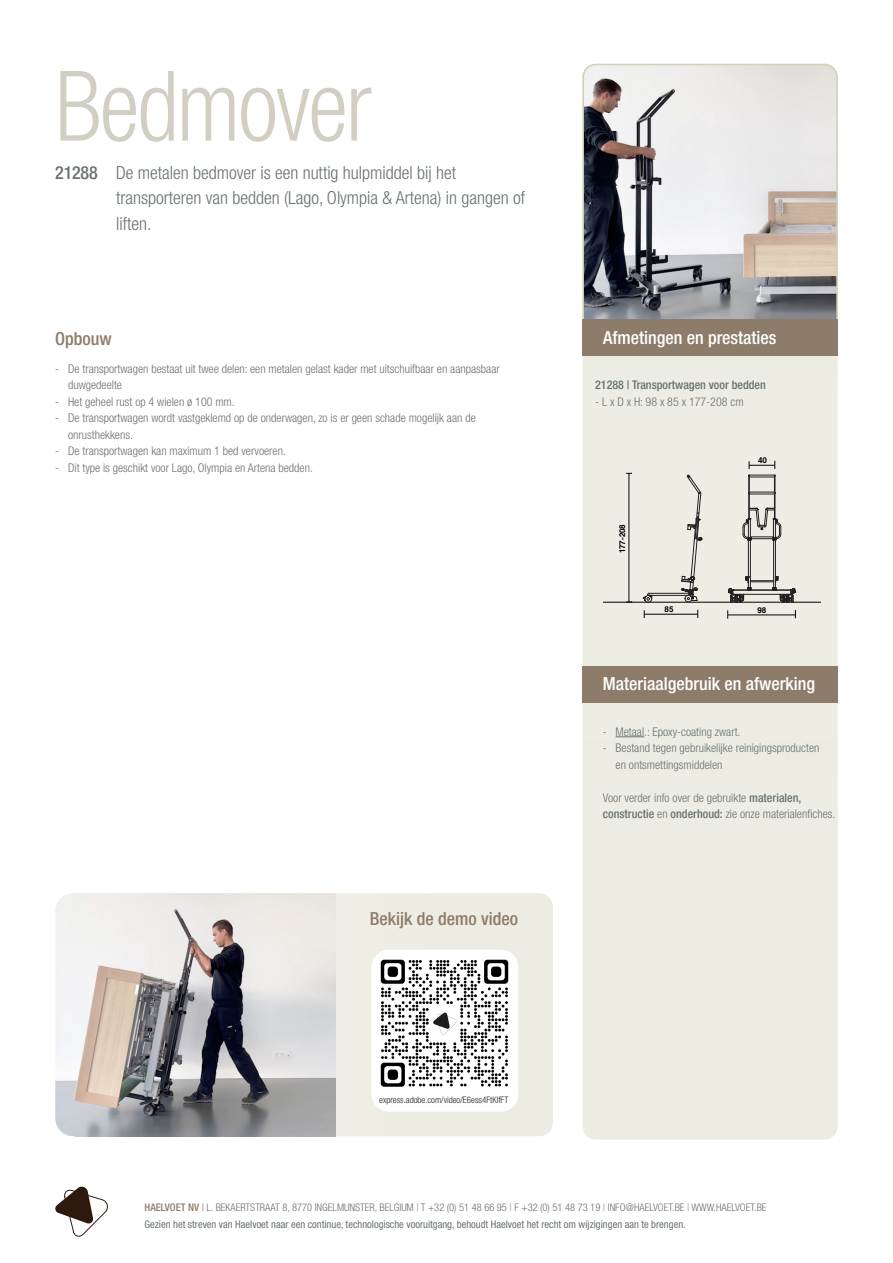
<style>
.page{position:relative;width:893px;height:1263px;background:#fff}
.page>*{position:absolute;margin:0;border:0;box-sizing:border-box;transform-origin:0 0}
.Titel{font:300 condensed 97.5px "Helvetica Neue LT Std";letter-spacing:-.02em;color:#d3cec3;scale:.95 1}
.Tekst_onder_titel{font:300 condensed 18px/25.5px "Helvetica Neue LT Std";color:#69726f}
.Subtitels{font:500 condensed 18px "Helvetica Neue LT Std";color:#fff}
.Subtitels-2{font:500 condensed 18px "Helvetica Neue LT Std";color:#8d7c6a}
.Titel-2{font:500 condensed 18px "Helvetica Neue LT Std";letter-spacing:-.01em;color:#69726f}
.Algemene_beschrijvin{font:300 condensed 12px/16.5px "Helvetica Neue LT Std";color:#69726f}
.Algemene_beschrijvin-2{font:500 condensed 12px "Helvetica Neue LT Std";color:#69726f}
.t1{font:condensed 10.5px "Helvetica Neue LT Std";color:#69726f}
.t2{font:300 condensed 10.5px "Helvetica Neue LT Std";color:#69726f}
.Algemene_beschrijvin-3{font:300 condensed 9px "Helvetica Neue LT Std";color:#231f20}
.t3{font:700 7.95px "Helvetica";color:#000}
.s1{font-weight:500}
.s2{font-weight:500;color:#8d7c6a}
.s3{font-weight:400;color:#8d7c6a}
.s4{color:#8d7c6a}
</style>
<div class="page">
<div style="left:583px;top:214px;width:254px;height:925px;background:#edece2;border-radius:13px"></div>
<div style="left:583px;top:667px;width:255px;height:36px;background:#8d7c6a"></div>
<svg style="left:55px;top:1187px;width:53px;height:49px"></svg>
<div style="left:55px;top:894px;width:497px;height:241px;background:#edece2;border-radius:13px"></div>
<img style="left:584px;top:64px;width:252px;height:256px">
<div style="left:582px;top:64px;width:256px;height:287px;border:1px solid #d1d1b6;border-radius:13px"></div>
<div style="left:583px;top:320px;width:255px;height:36px;background:#8d7c6a"></div>
<div style="left:372px;top:950px;width:146px;height:161px;background:#fff;border-radius:17px"></div>
<img style="left:372px;top:950px;width:146px;height:137px">
<div style="left:430px;top:1006px;width:29px;height:33px;background:#fff"></div>
<svg style="left:433px;top:1012px;width:23px;height:22px"></svg>
<img style="left:55px;top:893px;width:20px;height:243px">
<img style="left:75px;top:893px;width:260px;height:243px">
<hr style="left:603px;top:602px;width:218px;height:1px;background:#000">
<hr style="left:629px;top:473px;width:1px;height:129px;background:#000">
<hr style="left:644px;top:614px;width:53px;height:1px;background:#000">
<svg style="left:749px;top:461px;width:26px;height:8px"></svg>
<hr style="left:728px;top:615px;width:67px;height:1px;background:#000">
<svg style="left:643px;top:475px;width:59px;height:128px"></svg>
<hr style="left:748px;top:540px;width:1px;height:47px;background:#231f20">
<hr style="left:750px;top:540px;width:1px;height:47px;background:#231f20">
<hr style="left:775px;top:540px;width:1px;height:47px;background:#231f20">
<hr style="left:773px;top:540px;width:1px;height:47px;background:#231f20">
<svg style="left:743px;top:475px;width:38px;height:66px"></svg>
<svg style="left:728px;top:576px;width:68px;height:27px"></svg>
<svg style="left:616px;top:736px;width:28px;height:1px"></svg>
<p class="Titel" style="left:55px;top:50px;width:335px">Bedmover</p>
<p class="Titel-2" style="left:55px;top:162px;width:44px">21288</p>
<p class="Tekst_onder_titel" style="left:116px;top:159px;width:411px">De metalen bedmover is een nuttig hulpmiddel bij het transporteren van bedden (Lago, Olympia &amp; Artena) in gangen of liften.</p>
<p class="Subtitels-2" style="left:55px;top:327px;width:58px">Opbouw</p>
<p class="Algemene_beschrijvin" style="left:68px;top:360px;width:433px;text-indent:-13px">- De transportwagen bestaat uit twee delen: een metalen gelast kader met uitschuifbaar en aanpasbaar duwgedeelte</p>
<p class="Algemene_beschrijvin" style="left:55px;top:393px;width:181px">- Het geheel rust op 4 wielen ø 100 mm.</p>
<p class="Algemene_beschrijvin" style="left:68px;top:409px;width:409px;text-indent:-13px">- De transportwagen wordt vastgeklemd op de onderwagen, zo is er geen schade mogelijk aan de onrusthekkens.</p>
<p class="Algemene_beschrijvin" style="left:55px;top:442px;width:232px">- De transportwagen kan maximum 1 bed vervoeren.</p>
<p class="Algemene_beschrijvin" style="left:55px;top:459px;width:259px">- Dit type is geschikt voor Lago, Olympia en Artena bedden.</p>
<p class="Subtitels-2" style="left:370px;top:908px;width:150px">Bekijk de demo video</p>
<p class="Algemene_beschrijvin-3" style="left:379px;top:1095px;width:131px">express.adobe.com/video/E6ess4FtKIfFT</p>
<p class="Subtitels" style="left:603px;top:327px;width:175px">Afmetingen en prestaties</p>
<p class="Algemene_beschrijvin-2" style="left:595px;top:378px;width:172px">21288 | Transportwagen voor bedden</p>
<p class="Algemene_beschrijvin" style="left:595px;top:393px;width:150px">- L x D x H: 98 x 85 x 177-208 cm</p>
<p class="t3" style="left:617px;top:553px;width:31px;rotate:-90deg">177-208</p>
<p class="t3" style="left:665px;top:604px;width:10px">85</p>
<p class="t3" style="left:758px;top:456px;width:10px">40</p>
<p class="t3" style="left:757px;top:605px;width:10px">98</p>
<p class="Subtitels" style="left:603px;top:673px;width:214px">Materiaalgebruik en afwerking</p>
<p class="Algemene_beschrijvin" style="left:603px;top:723px;width:139px">- Metaal.: Epoxy-coating zwart.</p>
<p class="Algemene_beschrijvin" style="left:616px;top:739px;width:205px;text-indent:-13px">- Bestand tegen gebruikelijke reinigingsproducten en ontsmettingsmiddelen</p>
<p class="Algemene_beschrijvin" style="left:603px;top:789px;width:234px">Voor verder info over de gebruikte <span class="s1">materialen, constructie</span> en <span class="s1">onderhoud:</span> zie onze materialenfiches.</p>
<p class="t2" style="left:145px;top:1201px;width:623px"><span class="s2">HAELVOET NV</span> <span class="s3">|</span> L. BEKAERTSTRAAT 8, 8770 INGELMUNSTER, BELGIUM <span class="s4">|</span> T +32 (0) 51 48 66 95 <span class="s4">|</span> F +32 (0) 51 48 73 19 <span class="s4">|</span> INFO@HAELVOET.BE <span class="s4">|</span> WWW.HAELVOET.BE</p>
<p class="t1" style="left:145px;top:1218px;width:543px">Gezien het streven van Haelvoet naar een continue, technologische vooruitgang, behoudt Haelvoet het recht om wijzigingen aan te brengen.</p>
</div>
